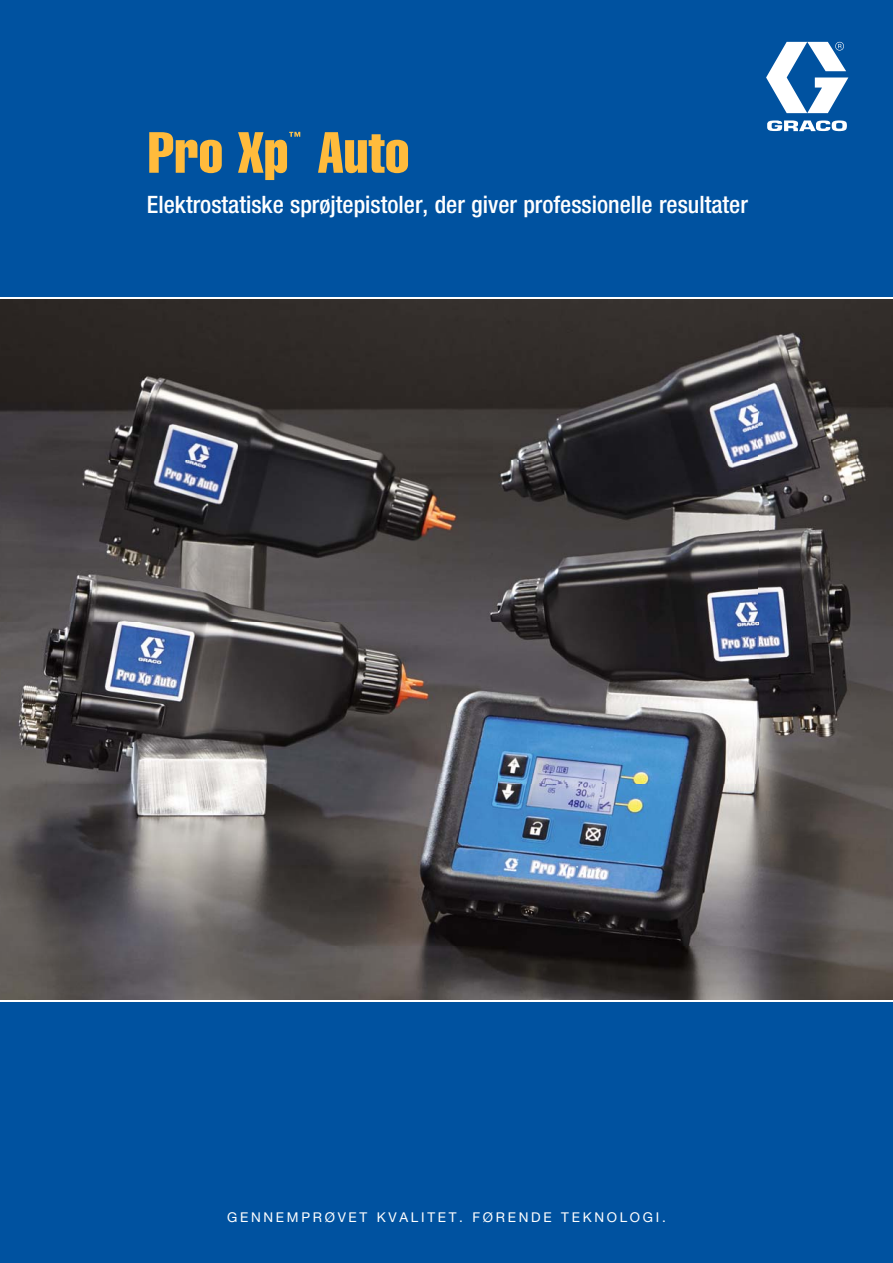
<style>
.page{position:relative;width:893px;height:1263px;background:#0052a0}
.page>*{position:absolute;margin:0;border:0;box-sizing:border-box;transform-origin:0 0}
.t1{font:57px "Helvetica LT Std Comp";color:#ffbb3c}
.t2{font:500 condensed 24px "Helvetica Neue LT Std";color:#fff}
.t3{font:13.5px "Helvetica Neue LT Std";letter-spacing:.2em;color:#fff}
</style>
<div class="page">
<svg style="left:766px;top:42px;width:82px;height:89px"></svg>
<img style="left:0;top:299px;width:893px;height:701px">
<hr style="left:0;top:1000px;width:893px;height:2px;background:#fff">
<hr style="left:0;top:298px;width:893px;height:1px;background:#fff">
<svg style="left:289px;top:132px;width:11px;height:5px"></svg>
<h1 class="t1" style="left:148px;top:132px;width:263px">Pro Xp Auto</h1>
<p class="t2" style="left:147px;top:195px;width:602px">Elektrostatiske sprøjtepistoler, der giver professionelle resultater</p>
<p class="t3" style="left:227px;top:1212px;width:440px">GENNEMPRØVET KVALITET. FØRENDE TEKNOLOGI.</p>
</div>
